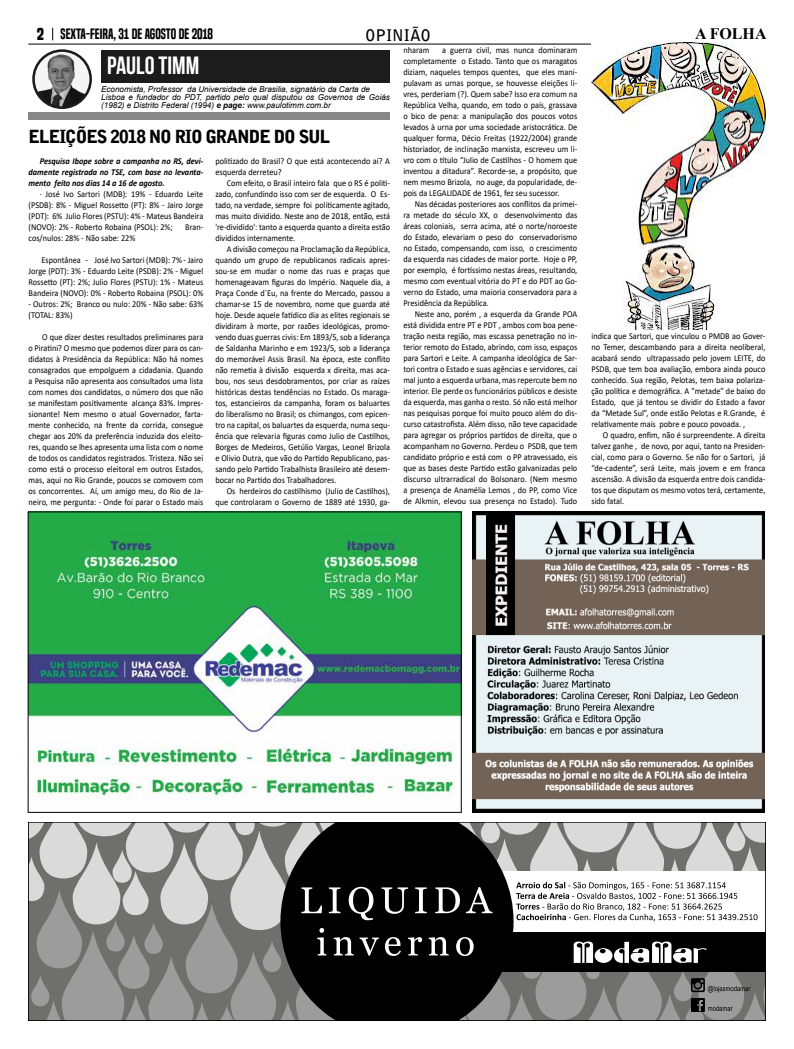
<style>
.page{position:relative;width:794px;height:1049px;background:#fff}
.page>*{position:absolute;margin:0;border:0;box-sizing:border-box;transform-origin:0 0}
.t1{font:25px "Bebas Neue";color:#fff}
.t2{font:900 18px "Bell Gothic Std";letter-spacing:-.06em;color:#000}
.t3{font:700 16px "Bell Gothic Std";color:#000}
.t4{font:700 16px "Times New Roman";color:#000}
.t5{font:14px "Built Titling Sb";color:#000}
.t6{font:9px/11px "Calibri";color:#000;text-align:justify;scale:.92 1}
.t7{font:italic 700 9px/11px "Calibri";color:#000;text-align:justify;scale:.92 1}
.t8{font:italic 8.1px/8px "Arial";color:#000}
.s1{font-family:"Built Titling Rg";font-weight:700;font-size:16px}
.s2{font-weight:700}
</style>
<div class="page">
<hr style="left:28px;top:44px;width:737px;height:1px;background:#000">
<svg style="left:52px;top:28px;width:1px;height:12px"></svg>
<img style="left:472px;top:511px;width:293px;height:302px">
<img style="left:34px;top:52px;width:55px;height:56px">
<div style="left:101px;top:50px;width:289px;height:32px;background:#1c1c1c"></div>
<div style="left:32px;top:49px;width:60px;height:60px;border:3px solid #1c1c1c;border-radius:50%"></div>
<div style="left:29px;top:112px;width:361px;height:7px;background:#878787"></div>
<img style="left:30px;top:513px;width:430px;height:287px">
<div style="left:28px;top:511px;width:434px;height:302px;border:1px solid #000"></div>
<svg style="left:30px;top:824px;width:733px;height:194px;background:#767676"></svg>
<div style="left:28px;top:822px;width:737px;height:198px;border:1px solid #000"></div>
<img style="left:591px;top:43px;width:174px;height:287px">
<h3 class="t3" style="left:365px;top:26px;width:66px">OPINIÃO</h3>
<h3 class="t5" style="left:37px;top:25px;width:178px"><span class="s1">2</span> SEXTA-FEIRA, 31 DE AGOSTO DE 2018</h3>
<h3 class="t4" style="left:695px;top:22px;width:73px">A FOLHA</h3>
<h1 class="t1" style="left:107px;top:52px;width:94px">PAULO TIMM</h1>
<p class="t8" style="left:101px;top:85px;width:290px">Economista, Professor da Universidade de Brasilia, signatário da Carta de<br>Lisboa e fundador do PDT, partido pelo qual disputou os Governos de Goiás (1982) e Distrito Federal (1994) <span class="s2">e page:</span> www.paulotimm.com.br</p>
<h2 class="t2" style="left:29px;top:126px;width:303px">ELEIÇÕES 2018 NO RIO GRANDE DO SUL</h2>
<p class="t7" style="left:29px;top:155px;width:191px;text-indent:11px">Pesquisa Ibope sobre a campanha no RS, devi&shy;damente registrada no TSE, com base no levanta&shy;mento feito nos dias 14 a 16 de agosto.</p>
<p class="t6" style="left:29px;top:188px;width:191px;text-indent:11px">· José Ivo Sartori (MDB): 19% - Eduardo Leite (PSDB): 8% - Miguel Rossetto (PT): 8% - Jairo Jorge (PDT): 6% Julio Flores (PSTU): 4% - Mateus Bandeira (NOVO): 2% - Roberto Robaina (PSOL): 2%;</p>
<p class="t6" style="left:185px;top:221px;width:21px">Bran-</p>
<p class="t6" style="left:29px;top:232px;width:118px">cos/nulos: 28% - Não sabe: 22%</p>
<p class="t6" style="left:29px;top:254px;width:191px;text-indent:13px">Espontânea - José Ivo Sartori (MDB): 7% - Jairo Jorge (PDT): 3% - Eduardo Leite (PSDB): 2% - Miguel Rossetto (PT): 2%; Julio Flores (PSTU): 1% - Mateus Bandeira (NOVO): 0% - Roberto Robaina (PSOL): 0%</p>
<p class="t6" style="left:29px;top:298px;width:191px">- Outros: 2%; Branco ou nulo: 20% - Não sabe: 63% (TOTAL: 83%)</p>
<p class="t6" style="left:29px;top:331px;width:191px;text-indent:13px">O que dizer destes resultados preliminares para o Piratini? O mesmo que podemos dizer para os can&shy;didatos à Presidência da República: Não há nomes consagrados que empolguem a cidadania. Quando a Pesquisa não apresenta aos consultados uma lista com nomes dos candidatos, o número dos que não se manifestam positivamente alcança 83%. Impres&shy;sionante! Nem mesmo o atual Governador, farta&shy;mente conhecido, na frente da corrida, consegue chegar aos 20% da preferência induzida dos eleito&shy;res, quando se lhes apresenta uma lista com o nome de todos os candidatos registrados. Tristeza. Não sei como está o processo eleitoral em outros Estados, mas, aqui no Rio Grande, poucos se comovem com os concorrentes. Aí, um amigo meu, do Rio de Ja&shy;neiro, me pergunta: - Onde foi parar o Estado mais</p>
<p class="t6" style="left:215px;top:155px;width:191px">politizado do Brasil? O que está acontecendo aí? A esquerda derreteu?</p>
<p class="t6" style="left:215px;top:177px;width:191px;text-indent:11px">Com efeito, o Brasil inteiro fala que o RS é politi&shy;zado, confundindo isso com ser de esquerda. O Es&shy;tado, na verdade, sempre foi politicamente agitado, mas muito dividido. Neste ano de 2018, então, está 're-dividido': tanto a esquerda quanto a direita estão divididos internamente.</p>
<p class="t6" style="left:215px;top:243px;width:191px;text-indent:11px">A divisão começou na Proclamação da República, quando um grupo de republicanos radicais apres&shy;sou-se em mudar o nome das ruas e praças que homenageavam figuras do Império. Naquele dia, a Praça Conde d´Eu, na frente do Mercado, passou a chamar-se 15 de novembro, nome que guarda até hoje. Desde aquele fatídico dia as elites regionais se dividiram à morte, por razões ideológicas, promo&shy;vendo duas guerras civis: Em 1893/5, sob a liderança de Saldanha Marinho e em 1923/5, sob a liderança do memorável Assis Brasil. Na época, este conflito não remetia à divisão esquerda x direita, mas aca&shy;bou, nos seus desdobramentos, por criar as raízes históricas destas tendências no Estado. Os maraga&shy;tos, estancieiros da campanha, foram os baluartes do liberalismo no Brasil; os chimangos, com epicen&shy;tro na capital, os baluartes da esquerda, numa sequ&shy;ência que relevaria figuras como Julio de Castilhos, Borges de Medeiros, Getúlio Vargas, Leonel Brizola e Olivio Dutra, que vão do Partido Republicano, pas&shy;sando pelo Partido Trabalhista Brasileiro até desem&shy;bocar no Partido dos Trabalhadores.</p>
<p class="t6" style="left:215px;top:485px;width:191px;text-align:right">Os herdeiros do castilhismo (Julio de Castilhos), que controlaram o Governo de 1889 até 1930, ga-</p>
<p class="t6" style="left:403px;top:44px;width:191px;text-indent:39px">a guerra civil, mas nunca dominaram completamente o Estado. Tanto que os maragatos diziam, naqueles tempos quentes, que eles mani&shy;pulavam as urnas porque, se houvesse eleições li&shy;vres, perderiam (?). Quem sabe? Isso era comum na República Velha, quando, em todo o país, grassava o bico de pena: a manipulação dos poucos votos levados à urna por uma sociedade aristocrática. De qualquer forma, Décio Freitas (1922/2004) grande historiador, de inclinação marxista, escreveu um li&shy;vro com o título “Julio de Castilhos - O homem que inventou a ditadura”. Recorde-se, a propósito, que nem mesmo Brizola, no auge, da popularidade, de&shy;pois da LEGALIDADE de 1961, fez seu sucessor.</p>
<p class="t6" style="left:403px;top:198px;width:191px;text-indent:11px">Nas décadas posteriores aos conflitos da primei&shy;ra metade do século XX, o desenvolvimento das áreas coloniais, serra acima, até o norte/noroeste do Estado, elevariam o peso do conservadorismo no Estado, compensando, com isso, o crescimento da esquerda nas cidades de maior porte. Hoje o PP, por exemplo, é fortíssimo nestas áreas, resultando, mesmo com eventual vitória do PT e do PDT ao Go&shy;verno do Estado, uma maioria conservadora para a Presidência da República.</p>
<p class="t6" style="left:403px;top:308px;width:191px;text-indent:11px">Neste ano, porém , a esquerda da Grande POA está dividida entre PT e PDT , ambos com boa pene&shy;tração nesta região, mas escassa penetração no in&shy;terior remoto do Estado, abrindo, com isso, espaços para Sartori e Leite. A campanha ideológica de Sar&shy;tori contra o Estado e suas agências e servidores, cai mal junto a esquerda urbana, mas repercute bem no interior. Ele perde os funcionários públicos e desiste da esquerda, mas ganha o resto. Só não está melhor nas pesquisas porque foi muito pouco além do dis&shy;curso catastrofista. Além disso, não teve capacidade para agregar os próprios partidos de direita, que o acompanham no Governo. Perdeu o PSDB, que tem candidato próprio e está com o PP atravessado, eis que as bases deste Partido estão galvanizadas pelo discurso ultrarradical do Bolsonaro. (Nem mesmo a presença de Anamélia Lemos , do PP, como Vice de Alkmin, elevou sua presença no Estado). Tudo</p>
<p class="t6" style="left:403px;top:44px;width:30px">nharam</p>
<p class="t6" style="left:591px;top:331px;width:191px">indica que Sartori, que vinculou o PMDB ao Gover&shy;no Temer, descambando para a direita neoliberal, acabará sendo ultrapassado pelo jovem LEITE, do PSDB, que tem boa avaliação, embora ainda pouco conhecido. Sua região, Pelotas, tem baixa polariza&shy;ção política e demográfica. A "metade" de baixo do Estado, que já tentou se dividir do Estado a favor da “Metade Sul”, onde estão Pelotas e R.Grande, é relativamente mais pobre e pouco povoada. ,</p>
<p class="t6" style="left:591px;top:430px;width:191px;text-indent:11px">O quadro, enfim, não é surpreendente. A direita talvez ganhe , de novo, por aqui, tanto na Presiden&shy;cial, como para o Governo. Se não for o Sartori, já “de-cadente”, será Leite, mais jovem e em franca ascensão. A divisão da esquerda entre dois candida&shy;tos que disputam os mesmo votos terá, certamente, sido fatal.</p>
</div>
